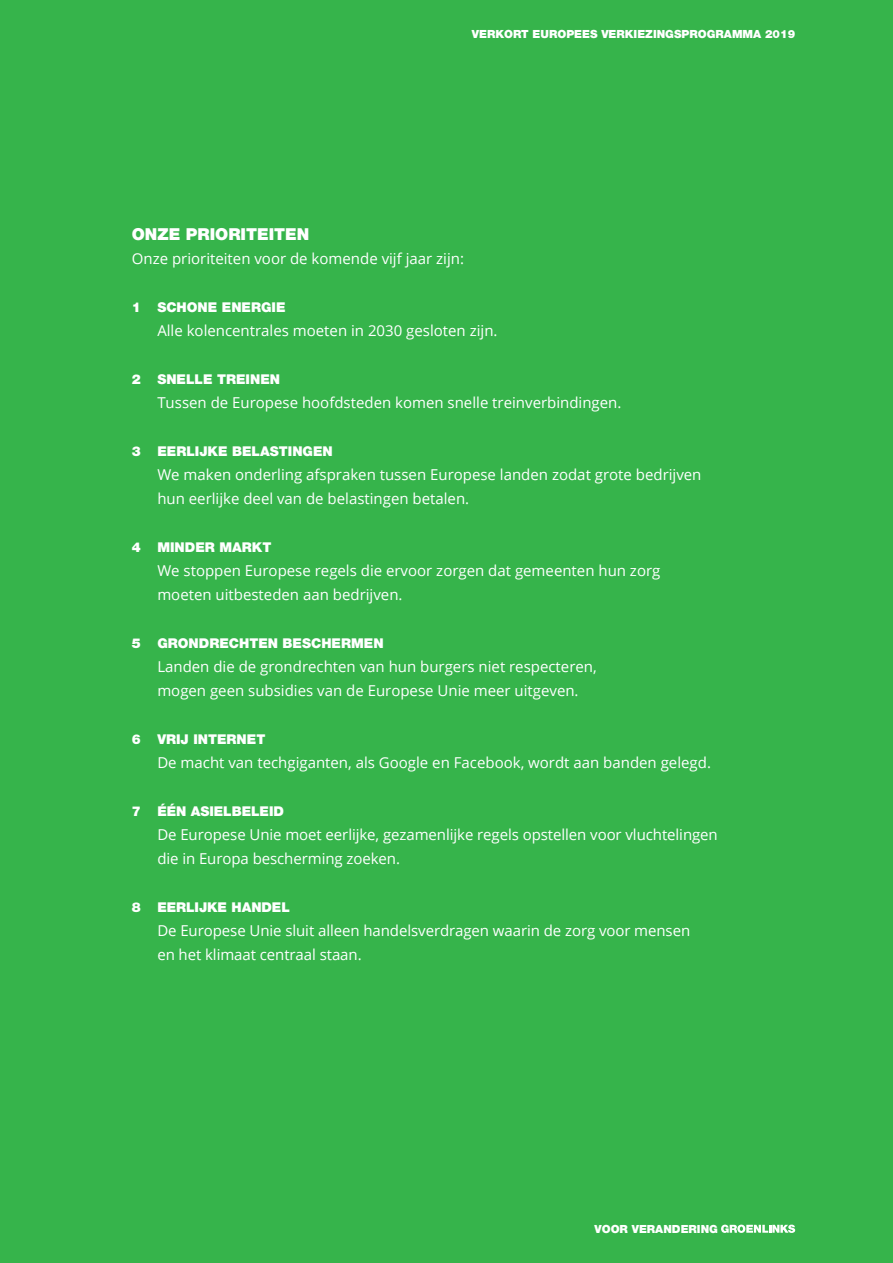
<style>
.page{position:relative;width:893px;height:1263px;background:#36b44b}
.page>*{position:absolute;margin:0;border:0;box-sizing:border-box;transform-origin:0 0}
.t1{font:900 16.5px "Helvetica Neue LT Pro";color:#fff}
.t2{font:15px/24px "Open Sans";color:#fff}
.t3{font:900 13.5px "Helvetica Neue LT Pro";color:#fff}
.t4{font:900 11.25px "Helvetica Neue LT Pro";color:#fff}
</style>
<div class="page">
<svg style="left:721px;top:1224px;width:74px;height:9px"></svg>
<p class="t4" style="left:472px;top:28px;width:325px">VERKORT EUROPEES VERKIEZINGSPROGRAMMA 2019</p>
<p class="t1" style="left:132px;top:224px;width:179px">ONZE PRIORITEITEN</p>
<p class="t2" style="left:132px;top:246px;width:334px">Onze prioriteiten voor de komende vijf jaar zijn:</p>
<p class="t3" style="left:132px;top:299px;width:155px">1 SCHONE ENERGIE</p>
<p class="t2" style="left:157px;top:318px;width:342px">Alle kolencentrales moeten in 2030 gesloten zijn.</p>
<p class="t3" style="left:132px;top:371px;width:150px">2 SNELLE TREINEN</p>
<p class="t2" style="left:157px;top:390px;width:466px">Tussen de Europese hoofdsteden komen snelle treinverbindingen.</p>
<p class="t3" style="left:132px;top:443px;width:203px">3 EERLIJKE BELASTINGEN</p>
<p class="t2" style="left:157px;top:462px;width:546px">We maken onderling afspraken tussen Europese landen zodat grote bedrijven hun eerlijke deel van de belastingen betalen.</p>
<p class="t3" style="left:132px;top:539px;width:141px">4 MINDER MARKT</p>
<p class="t2" style="left:157px;top:558px;width:505px">We stoppen Europese regels die ervoor zorgen dat gemeenten hun zorg moeten uitbesteden aan bedrijven.</p>
<p class="t3" style="left:132px;top:635px;width:253px">5 GRONDRECHTEN BESCHERMEN</p>
<p class="t2" style="left:157px;top:654px;width:441px">Landen die de grondrechten van hun burgers niet respecteren, mogen geen subsidies van de Europese Unie meer uitgeven.</p>
<p class="t3" style="left:132px;top:731px;width:135px">6 VRIJ INTERNET</p>
<p class="t2" style="left:157px;top:750px;width:555px">De macht van techgiganten, als Google en Facebook, wordt aan banden gelegd.</p>
<p class="t3" style="left:132px;top:803px;width:154px">7 ÉÉN ASIELBELEID</p>
<p class="t2" style="left:157px;top:822px;width:562px">De Europese Unie moet eerlijke, gezamenlijke regels opstellen voor vluchtelingen die in Europa bescherming zoeken.</p>
<p class="t3" style="left:132px;top:899px;width:160px">8 EERLIJKE HANDEL</p>
<p class="t2" style="left:157px;top:918px;width:534px">De Europese Unie sluit alleen handelsverdragen waarin de zorg voor mensen en het klimaat centraal staan.</p>
<p class="t4" style="left:594px;top:1222px;width:125px">VOOR VERANDERING</p>
</div>
